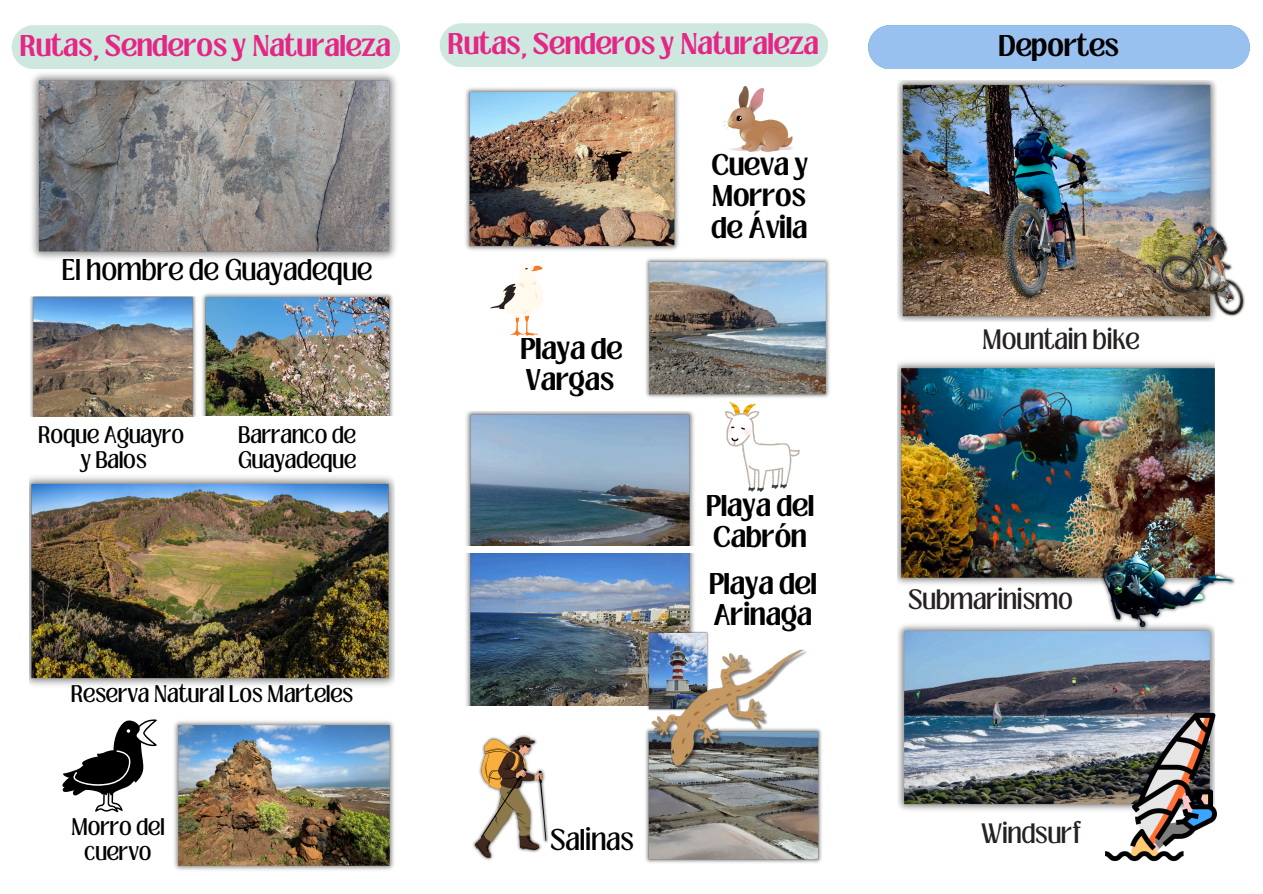
<style>
.page{position:relative;width:1263px;height:894px;background:#fff}
.page>*{position:absolute;margin:0;border:0;box-sizing:border-box;transform-origin:0 0}
.t1{font:700 22.95px/31.5px "Loubag";color:#000}
.t2{font:700 22.95px "Loubag";color:#e52687}
.t3{font:22.95px "Loubag";color:#000}
.t4{font:21.45px "Loubag";color:#262121}
.t5{font:18.45px "Loubag";color:#000}
</style>
<div class="page">
<div style="left:868px;top:25px;width:382px;height:44px;background:#98c1f0;border-radius:22px"></div>
<img style="left:25px;top:67px;width:372px;height:192px">
<img style="left:202px;top:293px;width:191px;height:123px">
<div style="left:12px;top:25px;width:388px;height:44px;background:#cee7df;border-radius:22px"></div>
<img style="left:30px;top:297px;width:166px;height:119px">
<img style="left:29px;top:476px;width:366px;height:210px">
<img style="left:174px;top:721px;width:220px;height:149px">
<svg style="left:62px;top:719px;width:95px;height:94px"></svg>
<div style="left:440px;top:23px;width:388px;height:44px;background:#cee7df;border-radius:22px"></div>
<img style="left:465px;top:88px;width:214px;height:162px">
<img style="left:723px;top:86px;width:69px;height:66px">
<img style="left:645px;top:258px;width:185px;height:140px">
<svg style="left:490px;top:263px;width:53px;height:73px"></svg>
<img style="left:466px;top:411px;width:228px;height:134px">
<img style="left:725px;top:402px;width:75px;height:89px">
<img style="left:466px;top:553px;width:228px;height:152px">
<img style="left:645px;top:728px;width:177px;height:135px">
<img style="left:473px;top:735px;width:76px;height:125px">
<img style="left:897px;top:80px;width:320px;height:241px">
<img style="left:897px;top:362px;width:317px;height:222px">
<img style="left:898px;top:624px;width:316px;height:187px">
<img style="left:1083px;top:708px;width:134px;height:154px">
<img style="left:1098px;top:488px;width:138px;height:165px">
<img style="left:1155px;top:218px;width:90px;height:102px">
<img style="left:646px;top:629px;width:48px;height:2px">
<img style="left:646px;top:631px;width:161px;height:154px">
<h2 class="t2" style="left:20px;top:27px;width:372px">Rutas, Senderos y Naturaleza</h2>
<h1 class="t3" style="left:62px;top:251px;width:311px">El hombre de Guayadeque</h1>
<p class="t5" style="left:39px;top:420px;width:147px">Roque Aguayro</p>
<p class="t5" style="left:81px;top:444px;width:67px">y Balos</p>
<p class="t5" style="left:238px;top:420px;width:119px">Barranco de</p>
<p class="t5" style="left:238px;top:444px;width:120px">Guayadeque</p>
<p class="t5" style="left:71px;top:678px;width:283px">Reserva Natural Los Marteles</p>
<p class="t5" style="left:71px;top:811px;width:95px">Morro del</p>
<h2 class="t5" style="left:84px;top:836px;width:68px">cuervo</h2>
<p class="t2" style="left:448px;top:26px;width:372px">Rutas, Senderos y Naturaleza</p>
<h1 class="t1" style="left:999px;top:31px;width:122px">Deportes</h1>
<p class="t1" style="left:520px;top:333px;width:104px">Playa de<br>Vargas</p>
<h1 class="t1" style="left:711px;top:149px;width:98px;text-align:justify">Cueva y Morros de Ávila</h1>
<p class="t1" style="left:706px;top:490px;width:110px;text-align:center">Playa del<br>Cabrón</p>
<p class="t1" style="left:709px;top:568px;width:110px">Playa del<br>Arinaga</p>
<h2 class="t3" style="left:550px;top:820px;width:85px">Salinas</h2>
<p class="t4" style="left:982px;top:322px;width:159px">Mountain bike</p>
<p class="t4" style="left:908px;top:582px;width:166px">Submarinismo</p>
<p class="t4" style="left:982px;top:816px;width:100px">Windsurf</p>
</div>
